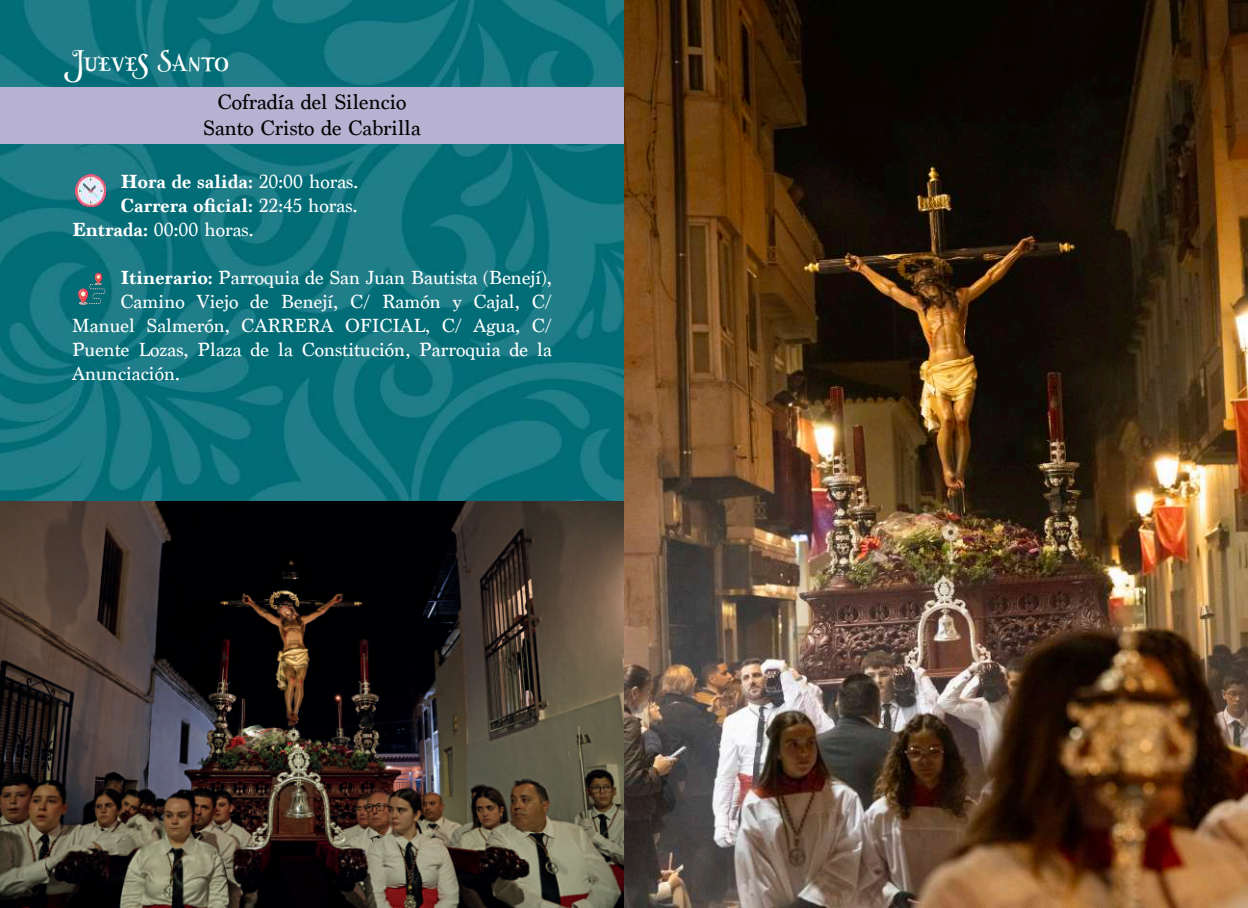
<style>
.page{position:relative;width:1248px;height:908px;background:#fff}
.page>*{position:absolute;margin:0;border:0;box-sizing:border-box;transform-origin:0 0}
.t1{font:34px "Misteri Caps";color:#fff}
.t2{font:22px/26.4px "Marion";color:#000;text-align:center}
.t3{font:20px "Marion";color:#fff}
.t4{font:700 20px "Marion";color:#fff}
.s1{font-weight:400}
.s2{font-weight:700}
</style>
<div class="page">
<img style="left:0;top:0;width:624px;height:501px">
<div style="left:0;top:87px;width:624px;height:57px;background:#b7b2d1"></div>
<img style="left:74px;top:270px;width:34px;height:36px">
<img style="left:76px;top:175px;width:30px;height:31px">
<img style="left:624px;top:0;width:623px;height:907px">
<img style="left:0;top:501px;width:624px;height:406px">
<h1 class="t1" style="left:72px;top:40px;width:159px">Jueves Santo</h1>
<p class="t2" style="left:203px;top:89px;width:219px">Cofradía del Silencio<br>Santo Cristo de Cabrilla</p>
<p class="t4" style="left:120px;top:169px;width:239px">Hora de salida: <span class="s1">20:00 horas.</span></p>
<p class="t4" style="left:120px;top:193px;width:238px">Carrera oficial: <span class="s1">22:45 horas.</span></p>
<p class="t3" style="left:72px;top:217px;width:183px"><span class="s2">Entrada:</span> 00:00 horas.</p>
<p class="t3" style="left:120px;top:265px;width:433px"><span class="s2">Itinerario:</span> Parroquia de San Juan Bautista (Benejí),</p>
<p class="t3" style="left:120px;top:289px;width:433px">Camino Viejo de Benejí, C/ Ramón y Cajal, C/</p>
<p class="t3" style="left:72px;top:313px;width:481px">Manuel Salmerón, CARRERA OFICIAL, C/ Agua, C/</p>
<p class="t3" style="left:72px;top:337px;width:481px">Puente Lozas, Plaza de la Constitución, Parroquia de la</p>
<p class="t3" style="left:72px;top:361px;width:109px">Anunciación.</p>
</div>
